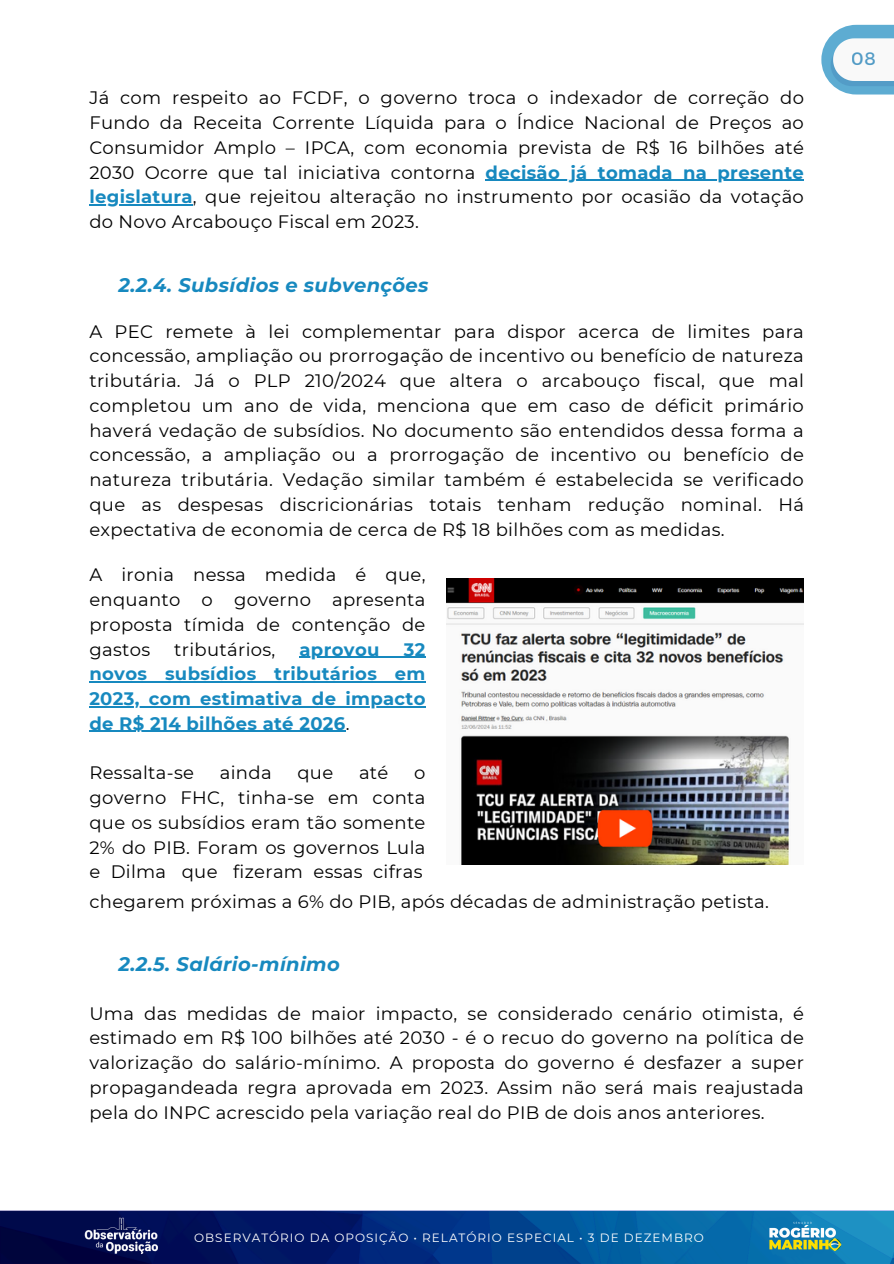
<style>
.page{position:relative;width:894px;height:1264px;background:#fff}
.page>*{position:absolute;margin:0;border:0;box-sizing:border-box;transform-origin:0 0}
.t1{font:italic 700 19.5px "Montserrat";letter-spacing:.02em;color:#1789bf}
.t2{font:18px/24.8px "Montserrat";letter-spacing:.02em;color:#000;text-align:justify}
.t3{font:700 18px/24.8px "Montserrat";letter-spacing:.02em;color:#1789bf;text-align:right}
.t4{font:18px "Montserrat";color:#0972af}
.t5{font:12px "Montserrat";letter-spacing:.085em;color:#fff}
.s1{font-weight:700;color:#1789bf}
.s2{font-weight:400;color:#000}
</style>
<div class="page">
<img style="left:0;top:1210px;width:893px;height:53px">
<svg style="left:765px;top:1214px;width:58px;height:44px"></svg>
<img style="left:761px;top:1215px;width:84px;height:42px">
<svg style="left:821px;top:25px;width:72px;height:69px"></svg>
<img style="left:446px;top:578px;width:357px;height:286px">
<hr style="left:485px;top:180px;width:319px;height:1px;background:#1789bf">
<hr style="left:89px;top:204px;width:104px;height:1px;background:#1789bf">
<hr style="left:299px;top:656px;width:127px;height:1px;background:#1789bf">
<hr style="left:89px;top:681px;width:337px;height:1px;background:#1789bf">
<hr style="left:89px;top:706px;width:337px;height:1px;background:#1789bf">
<hr style="left:89px;top:731px;width:256px;height:1px;background:#1789bf">
<p class="t2" style="left:89px;top:85px;width:715px">Já com respeito ao FCDF, o governo troca o indexador de correção do Fundo da Receita Corrente Líquida para o Índice Nacional de Preços ao Consumidor Amplo – IPCA, com economia prevista de R$ 16 bilhões até 2030 Ocorre que tal iniciativa contorna</p>
<p class="t3" style="left:485px;top:160px;width:320px">decisão já tomada na presente</p>
<p class="t2" style="left:89px;top:184px;width:715px"><span class="s1">legislatura</span>, que rejeitou alteração no instrumento por ocasião da votação do Novo Arcabouço Fiscal em 2023.</p>
<h2 class="t1" style="left:119px;top:273px;width:311px">2.2.4. Subsídios e subvenções</h2>
<p class="t2" style="left:89px;top:319px;width:715px">A PEC remete à lei complementar para dispor acerca de limites para concessão, ampliação ou prorrogação de incentivo ou benefício de natureza tributária. Já o PLP 210/2024 que altera o arcabouço fiscal, que mal completou um ano de vida, menciona que em caso de déficit primário haverá vedação de subsídios. No documento são entendidos dessa forma a concessão, a ampliação ou a prorrogação de incentivo ou benefício de natureza tributária. Vedação similar também é estabelecida se verificado que as despesas discricionárias totais tenham redução nominal. Há expectativa de economia de cerca de R$ 18 bilhões com as medidas.</p>
<p class="t2" style="left:89px;top:562px;width:337px">A ironia nessa medida é que, enquanto o governo apresenta proposta tímida de contenção de gastos</p>
<p class="t2" style="left:174px;top:636px;width:103px">tributários,</p>
<p class="t3" style="left:299px;top:636px;width:81px">aprovou</p>
<p class="t3" style="left:89px;top:636px;width:337px">32<br>novos subsídios tributários em</p>
<p class="t3" style="left:89px;top:686px;width:337px">2023, com estimativa de impacto</p>
<p class="t3" style="left:89px;top:711px;width:261px">de R$ 214 bilhões até 2026<span class="s2">.</span></p>
<p class="t2" style="left:89px;top:760px;width:106px">Ressalta-se</p>
<p class="t2" style="left:220px;top:760px;width:53px">ainda</p>
<p class="t2" style="left:297px;top:760px;width:37px">que</p>
<p class="t2" style="left:359px;top:760px;width:31px">até</p>
<p class="t2" style="left:89px;top:760px;width:337px;text-indent:325px">o governo FHC, tinha-se em conta que os subsídios eram tão somente 2% do PIB. Foram os governos Lula e Dilma</p>
<p class="t2" style="left:182px;top:859px;width:242px">que fizeram essas cifras</p>
<p class="t2" style="left:89px;top:888px;width:680px">chegarem próximas a 6% do PIB, após décadas de administração petista.</p>
<p class="t1" style="left:119px;top:952px;width:223px">2.2.5. Salário-mínimo</p>
<p class="t2" style="left:89px;top:1000px;width:715px">Uma das medidas de maior impacto, se considerado cenário otimista, é estimado em R$ 100 bilhões até 2030 - é o recuo do governo na política de valorização do salário-mínimo. A proposta do governo é desfazer a super propagandeada regra aprovada em 2023. Assim não será mais reajustada pela do INPC acrescido pela variação real do PIB de dois anos anteriores.</p>
<p class="t5" style="left:194px;top:1229px;width:511px">OBSERVATÓRIO DA OPOSIÇÃO • RELATÓRIO ESPECIAL • 3 DE DEZEMBRO</p>
<p class="t4" style="left:851px;top:47px;width:25px">08</p>
</div>
